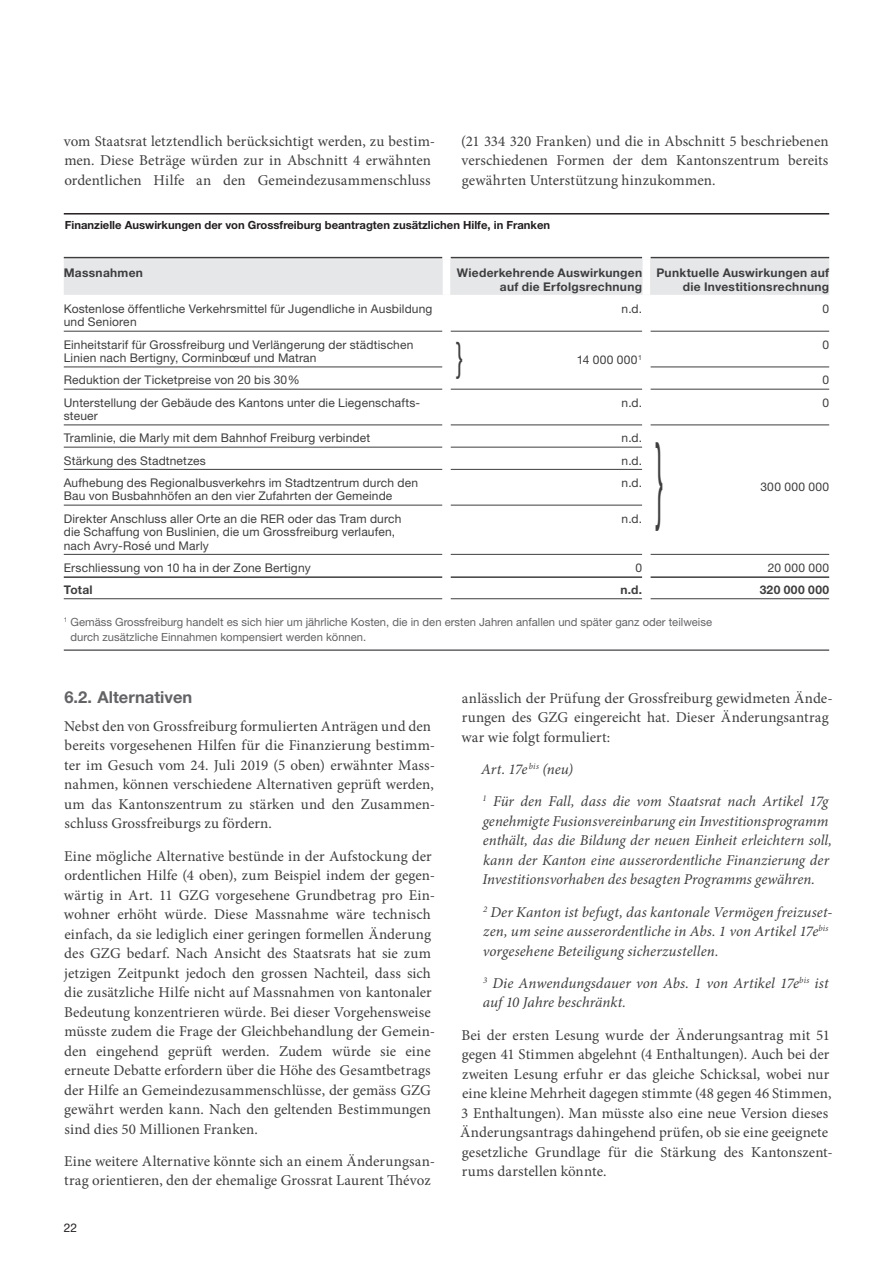
<style>
.page{position:relative;width:893px;height:1263px;background:#fff}
.page>*{position:absolute;margin:0;border:0;box-sizing:border-box;transform-origin:0 0}
.t1{font:95.55px "Helvetica Neue";color:#3e3e3f;scale:.27 1}
.t2{font:39.9px "Helvetica Neue";color:#3e3e3f;scale:.56 1}
.t3{font:700 16.5px "Helvetica Neue";color:#636366}
.t4{font:15px/19.5px "Minion Pro";color:#3e3e3f}
.t5{font:italic 15px/19.5px "Minion Pro";letter-spacing:.005em;color:#3e3e3f}
.t6{font:12px/13.5px "Helvetica Neue";letter-spacing:.015em;color:#3e3e3f}
.t7{font:700 12px/13.5px "Helvetica Neue";letter-spacing:.025em;color:#3e3e3f;text-align:right}
.t8{font:700 12px "Helvetica Neue";letter-spacing:.045em;color:#3e3e3f}
.t9{font:12px "Helvetica Neue";color:#231f20}
.t10{font:11.25px/15px "Helvetica Neue";color:#636366}
.t11{font:700 11.25px "Helvetica Neue";color:#231f20}
</style>
<div class="page">
<hr style="left:64px;top:213px;width:765px;height:2px;background:#231f20">
<hr style="left:64px;top:649px;width:765px;height:2px;background:#636366">
<div style="left:64px;top:259px;width:765px;height:36px;background:#e6e7e9"></div>
<div style="left:443px;top:259px;width:7px;height:36px;background:#fff"></div>
<div style="left:643px;top:259px;width:7px;height:36px;background:#fff"></div>
<hr style="left:64px;top:257px;width:378px;height:1px;background:#3e3e3f">
<hr style="left:451px;top:257px;width:191px;height:1px;background:#3e3e3f">
<hr style="left:651px;top:257px;width:178px;height:1px;background:#3e3e3f">
<hr style="left:64px;top:331px;width:378px;height:1px;background:#3e3e3f">
<hr style="left:451px;top:331px;width:191px;height:1px;background:#3e3e3f">
<hr style="left:651px;top:331px;width:178px;height:1px;background:#3e3e3f">
<hr style="left:64px;top:367px;width:378px;height:1px;background:#3e3e3f">
<hr style="left:651px;top:367px;width:178px;height:1px;background:#3e3e3f">
<hr style="left:64px;top:389px;width:378px;height:1px;background:#3e3e3f">
<hr style="left:451px;top:389px;width:191px;height:1px;background:#3e3e3f">
<hr style="left:651px;top:389px;width:178px;height:1px;background:#3e3e3f">
<hr style="left:64px;top:425px;width:378px;height:1px;background:#3e3e3f">
<hr style="left:451px;top:425px;width:191px;height:1px;background:#3e3e3f">
<hr style="left:651px;top:425px;width:178px;height:1px;background:#3e3e3f">
<hr style="left:64px;top:447px;width:378px;height:1px;background:#3e3e3f">
<hr style="left:451px;top:447px;width:191px;height:1px;background:#3e3e3f">
<hr style="left:64px;top:469px;width:378px;height:1px;background:#3e3e3f">
<hr style="left:451px;top:469px;width:191px;height:1px;background:#3e3e3f">
<hr style="left:64px;top:505px;width:378px;height:1px;background:#3e3e3f">
<hr style="left:451px;top:505px;width:191px;height:1px;background:#3e3e3f">
<hr style="left:64px;top:554px;width:378px;height:1px;background:#3e3e3f">
<hr style="left:451px;top:554px;width:191px;height:1px;background:#3e3e3f">
<hr style="left:651px;top:554px;width:178px;height:1px;background:#3e3e3f">
<hr style="left:64px;top:576px;width:378px;height:2px;background:#3e3e3f">
<hr style="left:451px;top:576px;width:191px;height:2px;background:#3e3e3f">
<hr style="left:651px;top:576px;width:178px;height:2px;background:#3e3e3f">
<hr style="left:64px;top:598px;width:378px;height:1px;background:#3e3e3f">
<hr style="left:451px;top:598px;width:191px;height:1px;background:#3e3e3f">
<hr style="left:651px;top:598px;width:178px;height:1px;background:#3e3e3f">
<p class="t4" style="left:64px;top:131px;width:373px">vom Staatsrat letztendlich berücksichtigt werden, zu bestim&shy;men. Diese Beträge würden zur in Abschnitt 4 erwähnten ordentlichen Hilfe an den Gemeindezusammenschluss</p>
<p class="t4" style="left:461px;top:131px;width:369px;text-align:justify">(21 334 320 Franken) und die in Abschnitt 5 beschriebenen verschiedenen Formen der dem Kantonszentrum bereits gewährten Unterstützung hinzukommen.</p>
<p class="t11" style="left:65px;top:218px;width:487px">Finanzielle Auswirkungen der von Grossfreiburg beantragten zusätzlichen Hilfe, in Franken</p>
<p class="t7" style="left:64px;top:266px;width:81px">Massnahmen</p>
<p class="t7" style="left:457px;top:266px;width:187px">Wiederkehrende Auswirkungen auf die Erfolgsrechnung</p>
<p class="t7" style="left:656px;top:266px;width:174px">Punktuelle Auswirkungen auf die Investitionsrechnung</p>
<p class="t6" style="left:64px;top:302px;width:370px">Kostenlose öffentliche Verkehrsmittel für Jugendliche in Ausbildung und Senioren</p>
<p class="t6" style="left:622px;top:302px;width:22px">n.d.</p>
<p class="t6" style="left:822px;top:302px;width:8px">0</p>
<p class="t6" style="left:64px;top:337px;width:351px">Einheitstarif für Grossfreiburg und Verlängerung der städtischen<br>Linien nach Bertigny, Corminbœuf und Matran</p>
<h2 class="t2" style="left:456px;top:333px;width:15px">}</h2>
<p class="t6" style="left:822px;top:337px;width:8px">0</p>
<p class="t6" style="left:577px;top:352px;width:67px">14 000 000<sup>1</sup></p>
<p class="t6" style="left:64px;top:373px;width:237px">Reduktion der Ticketpreise von 20 bis 30%</p>
<p class="t6" style="left:822px;top:373px;width:8px">0</p>
<p class="t6" style="left:64px;top:395px;width:357px">Unterstellung der Gebäude des Kantons unter die Liegenschafts&shy;steuer</p>
<p class="t6" style="left:622px;top:395px;width:22px">n.d.</p>
<p class="t6" style="left:822px;top:395px;width:8px">0</p>
<p class="t6" style="left:64px;top:431px;width:308px">Tramlinie, die Marly mit dem Bahnhof Freiburg verbindet</p>
<p class="t6" style="left:622px;top:431px;width:22px">n.d.</p>
<h1 class="t1" style="left:655px;top:421px;width:33px">}</h1>
<p class="t6" style="left:64px;top:453px;width:144px">Stärkung des Stadtnetzes</p>
<p class="t6" style="left:622px;top:453px;width:22px">n.d.</p>
<p class="t6" style="left:64px;top:475px;width:356px">Aufhebung des Regionalbusverkehrs im Stadtzentrum durch den<br>Bau von Busbahnhöfen an den vier Zufahrten der Gemeinde</p>
<p class="t6" style="left:622px;top:475px;width:22px">n.d.</p>
<p class="t6" style="left:64px;top:511px;width:339px">Direkter Anschluss aller Orte an die RER oder das Tram durch die Schaffung von Buslinien, die um Grossfreiburg verlaufen, nach -Avry-Rosé und Marly</p>
<p class="t6" style="left:622px;top:511px;width:22px">n.d.</p>
<p class="t6" style="left:64px;top:560px;width:248px">Erschliessung von 10 ha in der Zone Bertigny</p>
<p class="t6" style="left:635px;top:560px;width:8px">0</p>
<p class="t6" style="left:768px;top:560px;width:63px">20 000 000</p>
<p class="t7" style="left:64px;top:583px;width:30px">Total</p>
<p class="t7" style="left:620px;top:583px;width:23px">n.d.</p>
<p class="t8" style="left:760px;top:582px;width:71px">320 000 000</p>
<p class="t10" style="left:71px;top:614px;width:643px;text-indent:-7px"><sup>1</sup> Gemäss Grossfreiburg handelt es sich hier um jährliche Kosten, die in den ersten Jahren anfallen und später ganz oder teilweise durch zusätzliche Einnahmen kompensiert werden können.</p>
<p class="t6" style="left:760px;top:480px;width:70px">300 000 000</p>
<p class="t3" style="left:64px;top:687px;width:129px">6.2. Alternativen</p>
<p class="t4" style="left:64px;top:716px;width:373px">Nebst den von Grossfreiburg formulierten Anträgen und den bereits vorgesehenen Hilfen für die Finanzierung bestimm&shy;ter im Gesuch vom 24. Juli 2019 (5 oben) erwähnter Mass&shy;nahmen, können verschiedene Alternativen geprüft werden, um das Kantonszentrum zu stärken und den Zusammen&shy;schluss Grossfreiburgs zu fördern.</p>
<p class="t4" style="left:64px;top:846px;width:373px">Eine mögliche Alternative bestünde in der Aufstockung der ordentlichen Hilfe (4 oben), zum Beispiel indem der gegen&shy;wärtig in Art. 11 GZG vorgesehene Grundbetrag pro Ein&shy;wohner erhöht würde. Diese Massnahme wäre technisch einfach, da sie lediglich einer geringen formellen Änderung des GZG bedarf. Nach Ansicht des Staatsrats hat sie zum jetzigen Zeitpunkt jedoch den grossen Nachteil, dass sich die zusätzliche Hilfe nicht auf Massnahmen von kantonaler Bedeutung konzentrieren würde. Bei dieser Vorgehensweise müsste zudem die Frage der Gleichbehandlung der Gemein&shy;den eingehend geprüft werden. Zudem würde sie eine erneute Debatte erfordern über die Höhe des Gesamtbetrags der Hilfe an Gemeindezusammenschlüsse, der gemäss GZG gewährt werden kann. Nach den geltenden Bestimmungen sind dies 50 Millionen Franken.</p>
<p class="t4" style="left:64px;top:1151px;width:373px">Eine weitere Alternative könnte sich an einem Änderungsan&shy;trag orientieren, den der ehemalige Grossrat Laurent Thévoz</p>
<p class="t9" style="left:64px;top:1220px;width:15px">22</p>
<p class="t4" style="left:462px;top:688px;width:373px">anlässlich der Prüfung der Grossfreiburg gewidmeten Ände&shy;rungen des GZG eingereicht hat. Dieser Änderungsantrag war wie folgt formuliert:</p>
<p class="t5" style="left:481px;top:753px;width:349px;line-height:32.2px">Art. 17e <sup>bis</sup> (neu)<br><sup>1</sup> Für den Fall, dass die vom Staatsrat nach Artikel 17g</p>
<p class="t5" style="left:482px;top:811px;width:351px">genehmigte Fusionsvereinbarung ein Investitionsprogramm enthält, das die Bildung der neuen Einheit erleichtern soll, kann der Kanton eine ausserordentliche Finanzierung der Investitionsvorhaben des besagten Programms gewähren.</p>
<p class="t5" style="left:483px;top:902px;width:351px"><sup>2</sup> Der Kanton ist befugt, das kantonale Vermögen freizuset&shy;zen, um seine ausserordentliche in Abs. 1 von Artikel 17e<sup>bis </sup>vorgesehene Beteiligung sicherzustellen.</p>
<p class="t5" style="left:483px;top:973px;width:347px"><sup>3</sup> Die Anwendungsdauer von Abs. 1 von Artikel 17e<sup>bis</sup> ist auf 10 Jahre beschränkt.</p>
<p class="t4" style="left:460px;top:1025px;width:374px">Bei der ersten Lesung wurde der Änderungsantrag mit 51 gegen 41 Stimmen abgelehnt (4 Enthaltungen). Auch bei der zweiten Lesung erfuhr er das gleiche Schicksal, wobei nur eine kleine Mehrheit dagegen stimmte (48 gegen 46 Stimmen, 3 Enthaltungen). Man müsste also eine neue Version dieses Änderungsantrags dahingehend prüfen, ob sie eine geeignete gesetzliche Grundlage für die Stärkung des Kantonszent&shy;rums darstellen könnte.</p>
</div>
